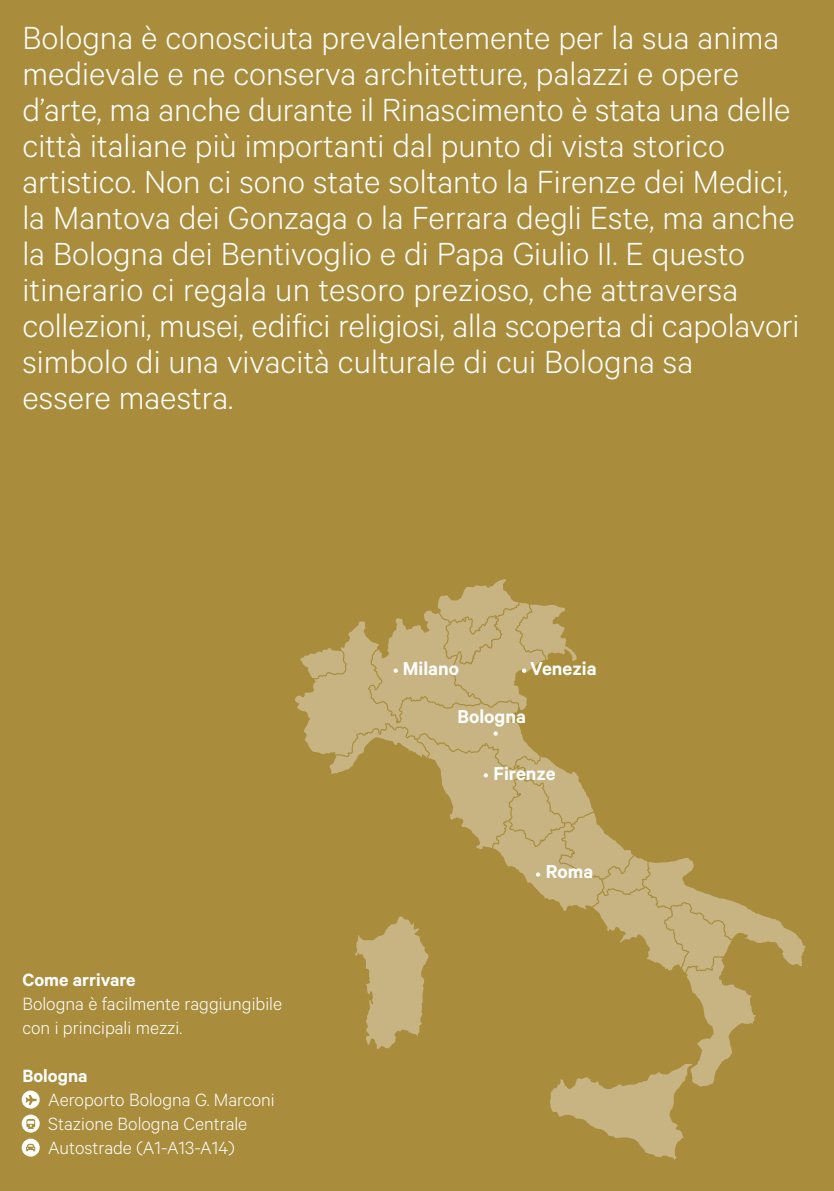
<style>
.page{position:relative;width:834px;height:1191px;background:#fff}
.page>*{position:absolute;margin:0;border:0;box-sizing:border-box;transform-origin:0 0}
.t1{font:300 36px/36px "Calibre";color:#fff}
.t2{font:600 21px "Calibre";color:#fff}
.t3{font:300 20px/24px "Calibre";color:#fff}
.t4{font:600 20px "Calibre";color:#fff}
</style>
<div class="page">
<div style="left:0;top:0;width:833px;height:1191px;background:#a98d3c"></div>
<div style="left:22px;top:1090px;width:18px;height:18px;background:#fff;border-radius:50%"></div>
<svg style="left:22px;top:1114px;width:18px;height:18px"></svg>
<div style="left:22px;top:1138px;width:18px;height:18px;background:#fff;border-radius:50%"></div>
<svg style="left:26px;top:1095px;width:11px;height:10px"></svg>
<svg style="left:26px;top:1118px;width:9px;height:10px"></svg>
<svg style="left:26px;top:1143px;width:9px;height:8px"></svg>
<svg style="left:295px;top:579px;width:510px;height:580px"></svg>
<svg style="left:493px;top:731px;width:4px;height:4px"></svg>
<svg style="left:393px;top:668px;width:5px;height:5px"></svg>
<svg style="left:522px;top:668px;width:4px;height:5px"></svg>
<svg style="left:483px;top:773px;width:5px;height:4px"></svg>
<svg style="left:536px;top:872px;width:4px;height:4px"></svg>
<p class="t1" style="left:22px;top:19px;width:778px">Bologna è conosciuta prevalentemente per la sua anima medievale e ne conserva architetture, palazzi e opere d’arte, ma anche durante il Rinascimento è stata una delle città italiane più importanti dal punto di vista storico artistico. Non ci sono state soltanto la Firenze dei Medici, la Mantova dei Gonzaga o la Ferrara degli Este, ma anche la Bologna dei Bentivoglio e di Papa Giulio II. E questo itinerario ci regala un tesoro prezioso, che attraversa collezioni, musei, edifici religiosi, alla scoperta di capolavori simbolo di una vivacità culturale di cui Bologna sa<br>essere maestra.</p>
<p class="t2" style="left:403px;top:656px;width:58px">Milano</p>
<p class="t2" style="left:530px;top:656px;width:68px">Venezia</p>
<p class="t2" style="left:457px;top:703px;width:70px">Bologna</p>
<p class="t2" style="left:493px;top:761px;width:64px">Firenze</p>
<p class="t4" style="left:22px;top:967px;width:115px">Come arrivare</p>
<p class="t3" style="left:22px;top:990px;width:261px">Bologna è facilmente raggiungibile con i principali mezzi.</p>
<p class="t4" style="left:22px;top:1063px;width:67px">Bologna</p>
<p class="t3" style="left:48px;top:1086px;width:228px">Aeroporto Bologna G. Marconi<br>Stazione Bologna Centrale<br>Autostrade (A1-A13-A14)</p>
<p class="t2" style="left:545px;top:859px;width:49px">Roma</p>
</div>
